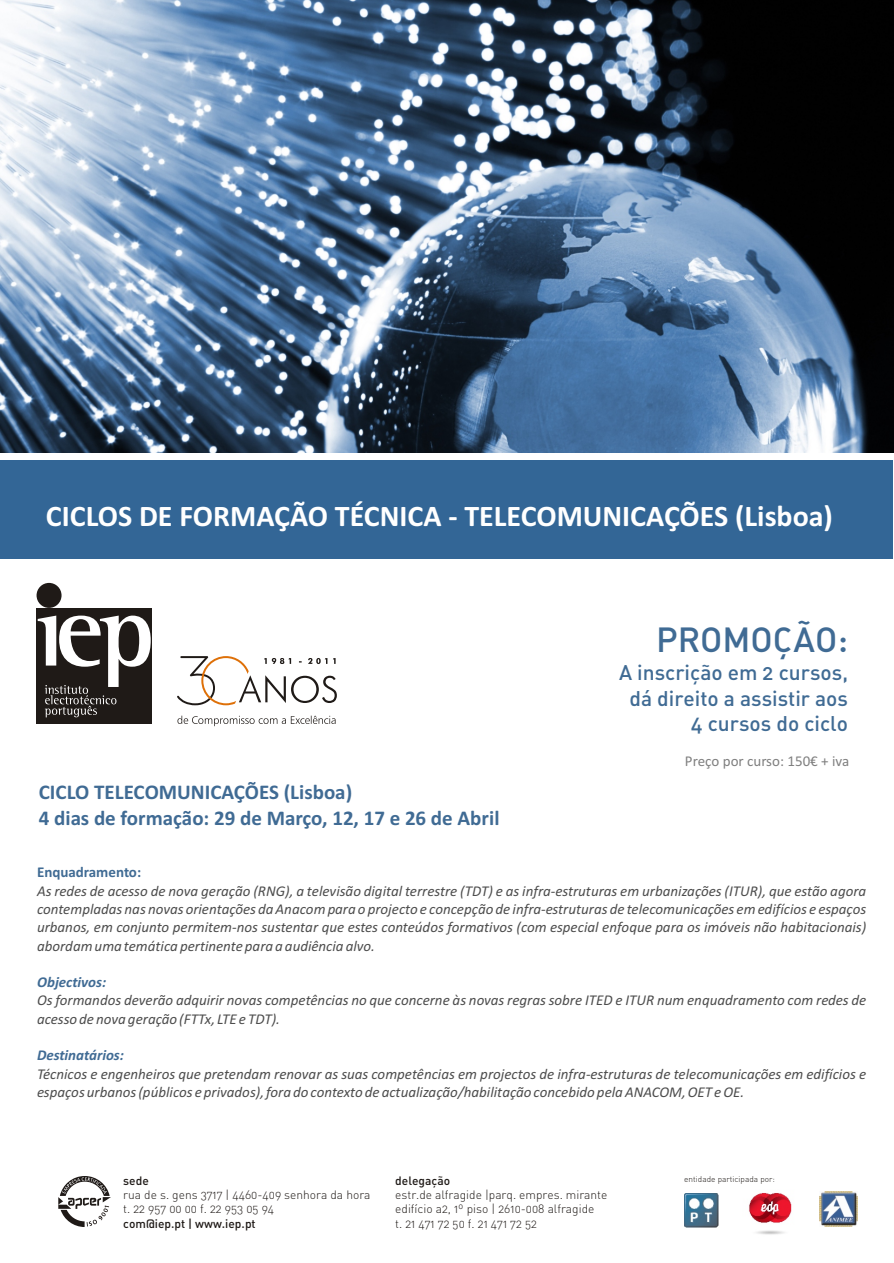
<style>
.page{position:relative;width:894px;height:1263px;background:#fff}
.page>*{position:absolute;margin:0;border:0;box-sizing:border-box;transform-origin:0 0}
.t1{font:34.5px "DIN Medium Alternate";color:#406b94}
.t2{font:700 30px "Calibri";color:#fff}
.t3{font:700 21px/25.7px "Calibri";color:#406b94}
.t4{font:21px/25.5px "DIN Medium Alternate";color:#406b94;text-align:right}
.t5{font:italic 15px/18.3px "Calibri";color:#4d4d4d}
.t6{font:italic 700 15px "Calibri";color:#406b94}
.t7{font:15px "Calibri";color:#808080}
.t8{font:700 15px "Calibri";color:#406b94}
.t9{font:12px/14.5px "DIN Light Alternate";color:#1f1a17}
.t10{font:12px "DIN Medium Alternate";color:#1f1a17}
.t11{font:8.25px "DIN Light Alternate";color:#1f1a17}
</style>
<div class="page">
<img style="left:0;top:0;width:894px;height:452px">
<div style="left:37px;top:608px;width:115px;height:115px;background:#1f1a17"></div>
<div style="left:37px;top:583px;width:25px;height:25px;background:#1f1a17;border-radius:50%"></div>
<svg style="left:38px;top:616px;width:113px;height:101px"></svg>
<div style="left:0;top:460px;width:893px;height:99px;background:#336696"></div>
<svg style="left:58px;top:1176px;width:53px;height:51px"></svg>
<img style="left:749px;top:1193px;width:43px;height:42px">
<img style="left:685px;top:1194px;width:34px;height:33px">
<img style="left:820px;top:1192px;width:38px;height:35px">
<svg style="left:177px;top:656px;width:160px;height:70px"></svg>
<h2 class="t2" style="left:46px;top:503px;width:789px">CICLOS DE FORMAÇÃO TÉCNICA - TELECOMUNICAÇÕES (Lisboa)</h2>
<h1 class="t1" style="left:656px;top:618px;width:194px">PROMOÇÃO:</h1>
<h3 class="t4" style="left:619px;top:659px;width:230px">A inscrição em 2 cursos, dá direito a assistir aos<br>4 cursos do ciclo</h3>
<h3 class="t3" style="left:39px;top:781px;width:462px">CICLO TELECOMUNICAÇÕES (Lisboa)<br>4 dias de formação: 29 de Março, 12, 17 e 26 de Abril</h3>
<p class="t8" style="left:37px;top:866px;width:106px">Enquadramento:</p>
<p class="t7" style="left:685px;top:755px;width:166px">Preço por curso: 150€ + iva</p>
<p class="t5" style="left:37px;top:883px;width:831px;text-align:justify">As redes de acesso de nova geração (RNG), a televisão digital terrestre (TDT) e as infra-estruturas em urbanizações (ITUR), que estão agora contempladas nas novas orientações da Anacom para o projecto e concepção de infra-estruturas de telecomunicações em edifícios e espaços urbanos, em conjunto permitem-nos sustentar que estes conteúdos formativos (com especial enfoque para os imóveis não habitacionais) abordam uma temática pertinente para a audiência alvo.</p>
<p class="t6" style="left:37px;top:976px;width:71px">Objectivos:</p>
<p class="t5" style="left:37px;top:993px;width:831px">Os formandos deverão adquirir novas competências no que concerne às novas regras sobre ITED e ITUR num enquadramento com redes de acesso de nova geração (FTTx, LTE e TDT).</p>
<p class="t6" style="left:37px;top:1049px;width:88px">Destinatários:</p>
<p class="t5" style="left:37px;top:1066px;width:831px">Técnicos e engenheiros que pretendam renovar as suas competências em projectos de infra-estruturas de telecomunicações em edifícios e espaços urbanos (públicos e privados), fora do contexto de actualização/habilitação concebido pela ANACOM, OET e OE.</p>
<p class="t10" style="left:123px;top:1173px;width:27px">sede</p>
<p class="t9" style="left:123px;top:1187px;width:249px">rua de s. gens 3717 | 4460-409 senhora da hora t. 22 957 00 00 f. 22 953 05 94</p>
<p class="t10" style="left:123px;top:1216px;width:134px">com@iep.pt | www.iep.pt</p>
<p class="t10" style="left:395px;top:1173px;width:56px">delegação</p>
<p class="t9" style="left:395px;top:1187px;width:214px">estr.de alfragide |parq. empres. mirante edifício a2, 1º piso | 2610-008 alfragide<br>t. 21 471 72 50 f. 21 471 72 52</p>
<p class="t11" style="left:684px;top:1173px;width:92px">entidade participada por:</p>
</div>
